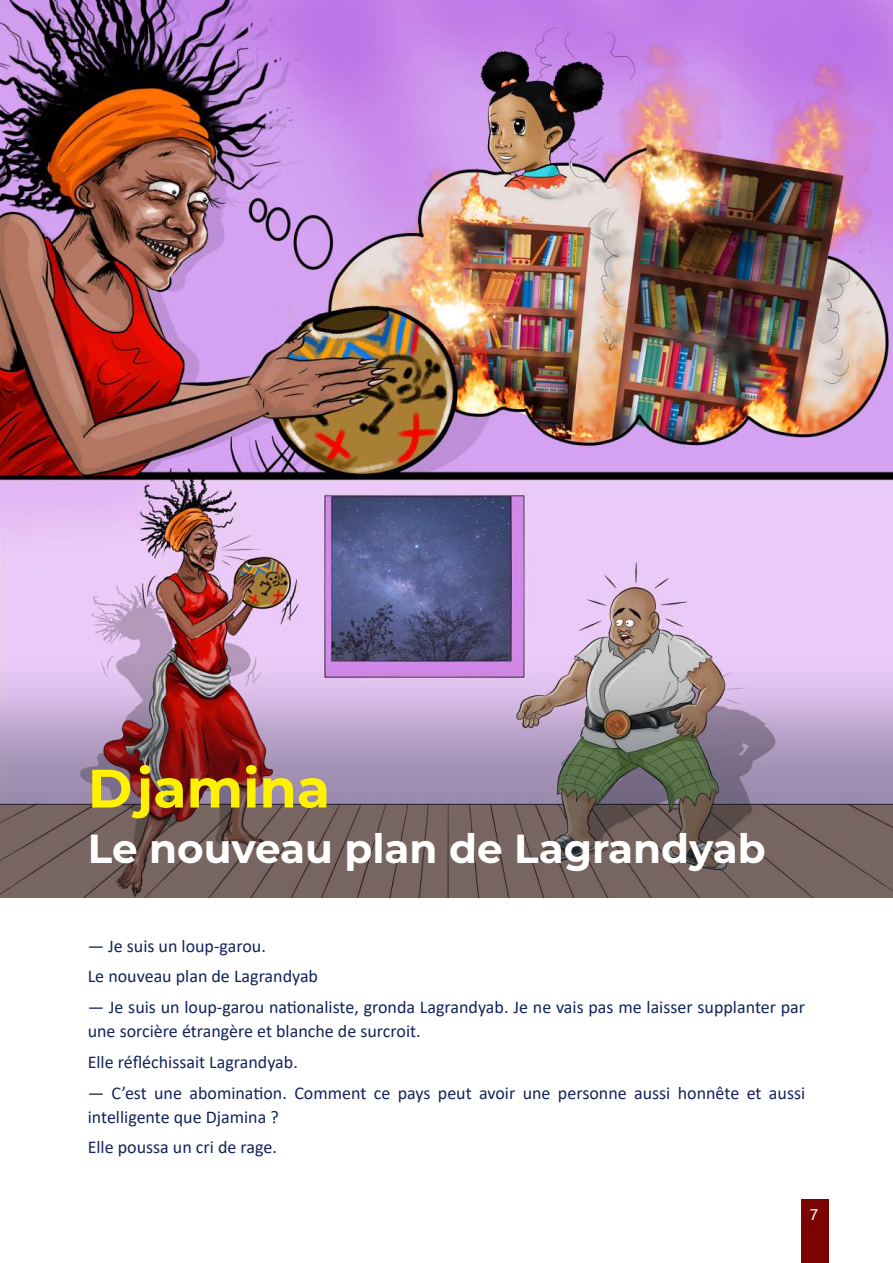
<style>
.page{position:relative;width:893px;height:1263px;background:#fff}
.page>*{position:absolute;margin:0;border:0;box-sizing:border-box;transform-origin:0 0}
.t1{font:100 54px "Montserrat";color:#fff101}
.t2{font:100 40.5px "Montserrat";color:#fff}
.t3{font:18px/24px "Calibri";color:#13235c}
.t4{font:16.5px "Acumin Pro";color:#fff}
</style>
<div class="page">
<div style="left:801px;top:1199px;width:27px;height:64px;background:#790400"></div>
<img style="left:0;top:1px;width:893px;height:660px">
<img style="left:0;top:661px;width:893px;height:236px">
<h1 class="t1" style="left:88px;top:752px;width:244px">Djamina</h1>
<h2 class="t2" style="left:88px;top:821px;width:679px">Le nouveau plan de Lagrandyab</h2>
<p class="t3" style="left:88px;top:930px;width:232px;line-height:30.8px">— Je suis un loup-garou.<br>Le nouveau plan de Lagrandyab</p>
<p class="t3" style="left:88px;top:995px;width:719px">— Je suis un loup-garou nationaliste, gronda Lagrandyab. Je ne vais pas me laisser supplanter par une sorcière étrangère et blanche de surcroit.</p>
<p class="t3" style="left:88px;top:1049px;width:212px">Elle réfléchissait Lagrandyab.</p>
<p class="t3" style="left:88px;top:1080px;width:719px">— C’est une abomination. Comment ce pays peut avoir une personne aussi honnête et aussi intelligente que Djamina ?</p>
<p class="t3" style="left:88px;top:1135px;width:191px">Elle poussa un cri de rage.</p>
<p class="t4" style="left:810px;top:1203px;width:9px">7</p>
</div>
